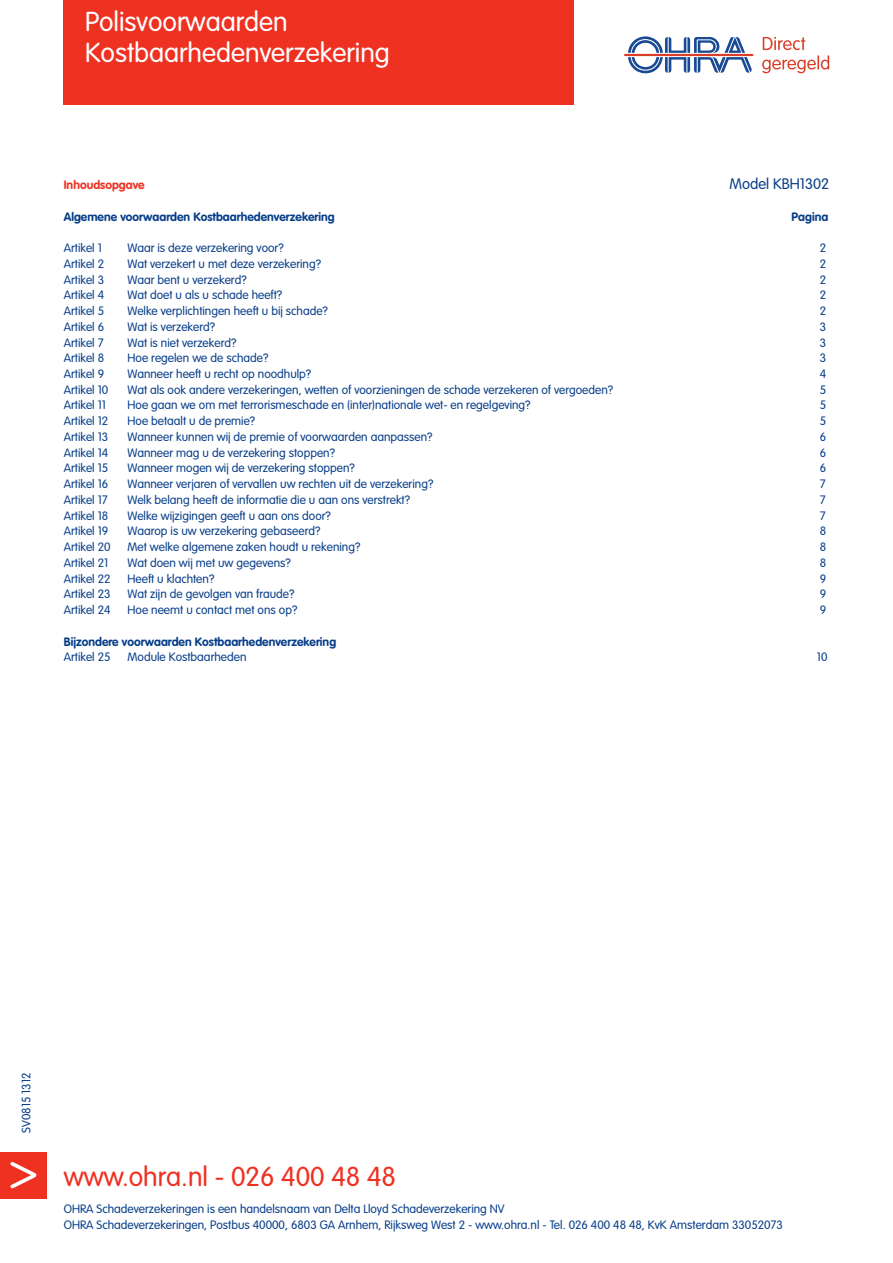
<style>
.page{position:relative;width:893px;height:1263px;background:#fff}
.page>*{position:absolute;margin:0;border:0;box-sizing:border-box;transform-origin:0 0}
.t1{font:300 27px/31.5px "VAG Rounded Std";color:#fff}
.t2{font:300 27px "VAG Rounded Std";color:#ef3122}
.t3{font:300 15px "VAG Rounded Std";color:#083e89}
.t4{font:300 12px/15.8px "VAG Rounded Std";color:#083e89}
.t5{font:700 12px "VAG Rounded Std";color:#083e89}
.t6{font:700 12px "VAG Rounded Std";color:#ef3122}
</style>
<div class="page">
<div style="left:64px;top:0;width:510px;height:104px;background:#ef3122"></div>
<div style="left:0;top:1152px;width:47px;height:46px;background:#ef3122"></div>
<svg style="left:10px;top:1162px;width:26px;height:26px"></svg>
<svg style="left:762px;top:37px;width:67px;height:36px"></svg>
<hr style="left:624px;top:54px;width:129px;height:2px;background:#db3e26">
<svg style="left:628px;top:36px;width:124px;height:38px"></svg>
<h1 class="t1" style="left:85px;top:7px;width:306px">Polisvoorwaarden<br>Kostbaarhedenverzekering</h1>
<p class="t3" style="left:730px;top:175px;width:101px">Model KBH1302</p>
<p class="t6" style="left:64px;top:178px;width:82px">Inhoudsopgave</p>
<p class="t5" style="left:64px;top:209px;width:272px">Algemene voorwaarden Kostbaarhedenverzekering</p>
<p class="t5" style="left:792px;top:209px;width:38px">Pagina</p>
<p class="t4" style="left:64px;top:240px;width:40px">Artikel 1</p>
<p class="t4" style="left:128px;top:240px;width:158px">Waar is deze verzekering voor?</p>
<p class="t4" style="left:820px;top:240px;width:8px">2</p>
<p class="t4" style="left:64px;top:256px;width:42px">Artikel 2</p>
<p class="t4" style="left:128px;top:256px;width:195px">Wat verzekert u met deze verzekering?</p>
<p class="t4" style="left:820px;top:256px;width:8px">2</p>
<p class="t4" style="left:64px;top:272px;width:42px">Artikel 3</p>
<p class="t4" style="left:128px;top:272px;width:121px">Waar bent u verzekerd?</p>
<p class="t4" style="left:820px;top:272px;width:8px">2</p>
<p class="t4" style="left:64px;top:288px;width:42px">Artikel 4</p>
<p class="t4" style="left:128px;top:288px;width:156px">Wat doet u als u schade heeft?</p>
<p class="t4" style="left:820px;top:288px;width:8px">2</p>
<p class="t4" style="left:64px;top:303px;width:42px">Artikel 5</p>
<p class="t4" style="left:128px;top:303px;width:202px">Welke verplichtingen heeft u bij schade?</p>
<p class="t4" style="left:820px;top:303px;width:8px">2</p>
<p class="t4" style="left:64px;top:319px;width:42px">Artikel 6</p>
<p class="t4" style="left:128px;top:319px;width:89px">Wat is verzekerd?</p>
<p class="t4" style="left:820px;top:319px;width:8px">3</p>
<p class="t4" style="left:64px;top:335px;width:41px">Artikel 7</p>
<p class="t4" style="left:128px;top:335px;width:110px">Wat is niet verzekerd?</p>
<p class="t4" style="left:820px;top:335px;width:8px">3</p>
<p class="t4" style="left:64px;top:351px;width:42px">Artikel 8</p>
<p class="t4" style="left:128px;top:351px;width:142px">Hoe regelen we de schade?</p>
<p class="t4" style="left:820px;top:351px;width:8px">3</p>
<p class="t4" style="left:64px;top:366px;width:42px">Artikel 9</p>
<p class="t4" style="left:128px;top:366px;width:185px">Wanneer heeft u recht op noodhulp?</p>
<p class="t4" style="left:820px;top:366px;width:8px">4</p>
<p class="t4" style="left:64px;top:382px;width:46px">Artikel 10</p>
<p class="t4" style="left:128px;top:382px;width:487px">Wat als ook andere verzekeringen, wetten of voorzieningen de schade verzekeren of vergoeden?</p>
<p class="t4" style="left:820px;top:382px;width:8px">5</p>
<p class="t4" style="left:64px;top:398px;width:44px">Artikel 11</p>
<p class="t4" style="left:128px;top:398px;width:405px">Hoe gaan we om met terrorismeschade en (inter)nationale wet- en regelgeving?</p>
<p class="t4" style="left:820px;top:398px;width:8px">5</p>
<p class="t4" style="left:64px;top:414px;width:46px">Artikel 12</p>
<p class="t4" style="left:128px;top:414px;width:129px">Hoe betaalt u de premie?</p>
<p class="t4" style="left:820px;top:414px;width:8px">5</p>
<p class="t4" style="left:64px;top:429px;width:46px">Artikel 13</p>
<p class="t4" style="left:128px;top:429px;width:306px">Wanneer kunnen wij de premie of voorwaarden aanpassen?</p>
<p class="t4" style="left:820px;top:429px;width:8px">6</p>
<p class="t4" style="left:64px;top:445px;width:46px">Artikel 14</p>
<p class="t4" style="left:128px;top:445px;width:209px">Wanneer mag u de verzekering stoppen?</p>
<p class="t4" style="left:820px;top:445px;width:8px">6</p>
<p class="t4" style="left:64px;top:461px;width:46px">Artikel 15</p>
<p class="t4" style="left:128px;top:461px;width:229px">Wanneer mogen wij de verzekering stoppen?</p>
<p class="t4" style="left:820px;top:461px;width:8px">6</p>
<p class="t4" style="left:64px;top:477px;width:46px">Artikel 16</p>
<p class="t4" style="left:128px;top:477px;width:307px">Wanneer verjaren of vervallen uw rechten uit de verzekering?</p>
<p class="t4" style="left:820px;top:477px;width:7px">7</p>
<p class="t4" style="left:64px;top:492px;width:46px">Artikel 17</p>
<p class="t4" style="left:128px;top:492px;width:284px">Welk belang heeft de informatie die u aan ons verstrekt?</p>
<p class="t4" style="left:820px;top:492px;width:7px">7</p>
<p class="t4" style="left:64px;top:508px;width:46px">Artikel 18</p>
<p class="t4" style="left:128px;top:508px;width:205px">Welke wijzigingen geeft u aan ons door?</p>
<p class="t4" style="left:820px;top:508px;width:7px">7</p>
<p class="t4" style="left:64px;top:524px;width:46px">Artikel 19</p>
<p class="t4" style="left:128px;top:524px;width:194px">Waarop is uw verzekering gebaseerd?</p>
<p class="t4" style="left:820px;top:524px;width:8px">8</p>
<p class="t4" style="left:64px;top:539px;width:48px">Artikel 20</p>
<p class="t4" style="left:128px;top:539px;width:234px">Met welke algemene zaken houdt u rekening?</p>
<p class="t4" style="left:820px;top:539px;width:8px">8</p>
<p class="t4" style="left:64px;top:555px;width:46px">Artikel 21</p>
<p class="t4" style="left:128px;top:555px;width:165px">Wat doen wij met uw gegevens?</p>
<p class="t4" style="left:820px;top:555px;width:8px">8</p>
<p class="t4" style="left:64px;top:571px;width:48px">Artikel 22</p>
<p class="t4" style="left:128px;top:571px;width:88px">Heeft u klachten?</p>
<p class="t4" style="left:820px;top:571px;width:8px">9</p>
<p class="t4" style="left:64px;top:587px;width:48px">Artikel 23</p>
<p class="t4" style="left:128px;top:587px;width:168px">Wat zijn de gevolgen van fraude?</p>
<p class="t4" style="left:820px;top:587px;width:8px">9</p>
<p class="t4" style="left:64px;top:602px;width:48px">Artikel 24</p>
<p class="t4" style="left:128px;top:602px;width:171px">Hoe neemt u contact met ons op?</p>
<p class="t4" style="left:820px;top:602px;width:8px">9</p>
<p class="t5" style="left:64px;top:634px;width:274px">Bijzondere voorwaarden Kostbaarhedenverzekering</p>
<p class="t4" style="left:64px;top:650px;width:48px">Artikel 25</p>
<p class="t4" style="left:128px;top:650px;width:120px">Module Kostbaarheden</p>
<p class="t4" style="left:817px;top:650px;width:12px">10</p>
<p class="t4" style="left:19px;top:1133px;width:62px;rotate:-90deg">SV0815 1312</p>
<h1 class="t2" style="left:64px;top:1161px;width:334px">www.ohra.nl - 026 400 48 48</h1>
<p class="t4" style="left:64px;top:1201px;width:721px">OHRA Schadeverzekeringen is een handelsnaam van Delta Lloyd Schadeverzekering NV<br>OHRA Schadeverzekeringen, Postbus 40000, 6803 GA Arnhem, Rijksweg West 2 - www.ohra.nl - Tel. 026 400 48 48, KvK Amsterdam 33052073</p>
</div>
